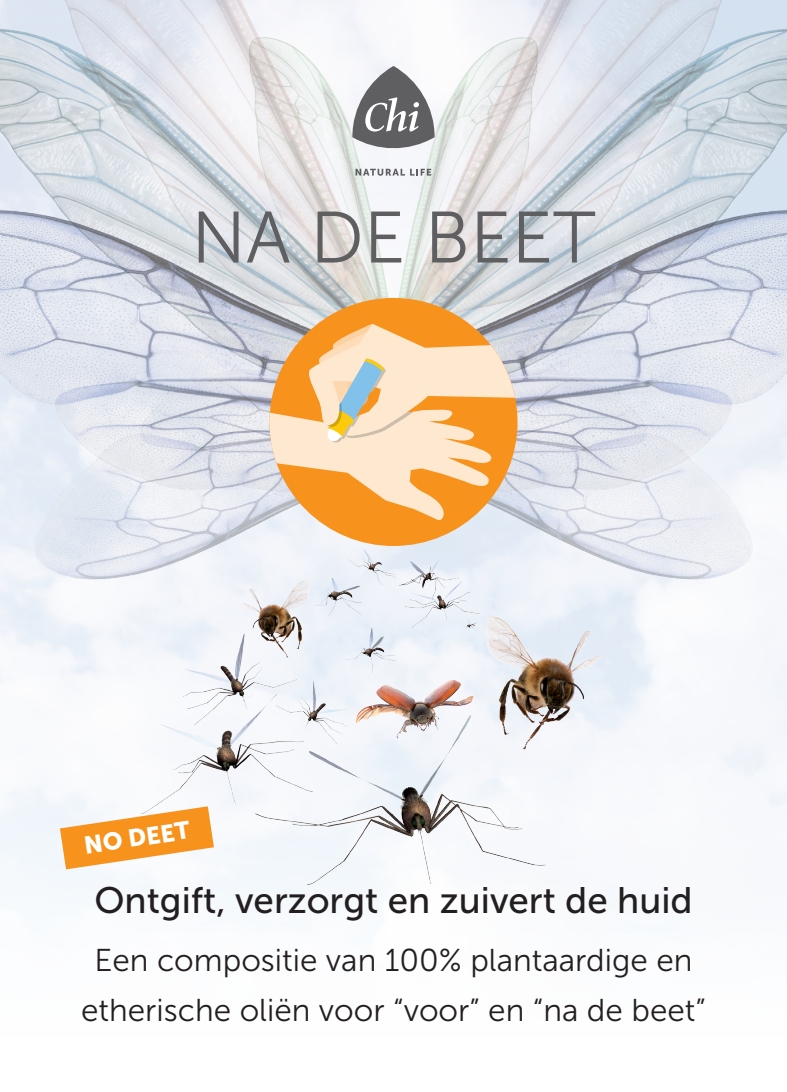
<style>
.page{position:relative;width:787px;height:1092px;background:#fff}
.page>*{position:absolute;margin:0;border:0;box-sizing:border-box;transform-origin:0 0}
.naam_olie{font:72.5px "Museo Sans 300";color:#5f5f62}
.t1{font:36.75px "Museo Sans 500";color:#231f20}
.t2{font:31.5px "Museo Sans 300";color:#231f20}
.latijnse_naam{font:24.25px "Museo Sans 900";color:#fff}
</style>
<div class="page">
<img style="left:0;top:0;width:787px;height:903px">
<div style="left:269px;top:298px;width:248px;height:248px;background:#f7931d;border-radius:50%"></div>
<svg style="left:269px;top:324px;width:248px;height:196px"></svg>
<svg style="left:352px;top:66px;width:82px;height:86px"></svg>
<svg style="left:355px;top:169px;width:76px;height:7px"></svg>
<svg style="left:60px;top:806px;width:154px;height:63px"></svg>
<p class="naam_olie" style="left:191px;top:198px;width:406px">NA DE BEET</p>
<p class="latijnse_naam" style="left:82px;top:831px;width:108px;rotate:-8deg">NO DEET</p>
<p class="t1" style="left:94px;top:880px;width:599px">Ontgift, verzorgt en zuivert de huid</p>
<p class="t2" style="left:94px;top:942px;width:599px">Een compositie van 100% plantaardige en</p>
<p class="t2" style="left:81px;top:992px;width:626px">etherische oliën voor “voor” en “na de beet”</p>
</div>
